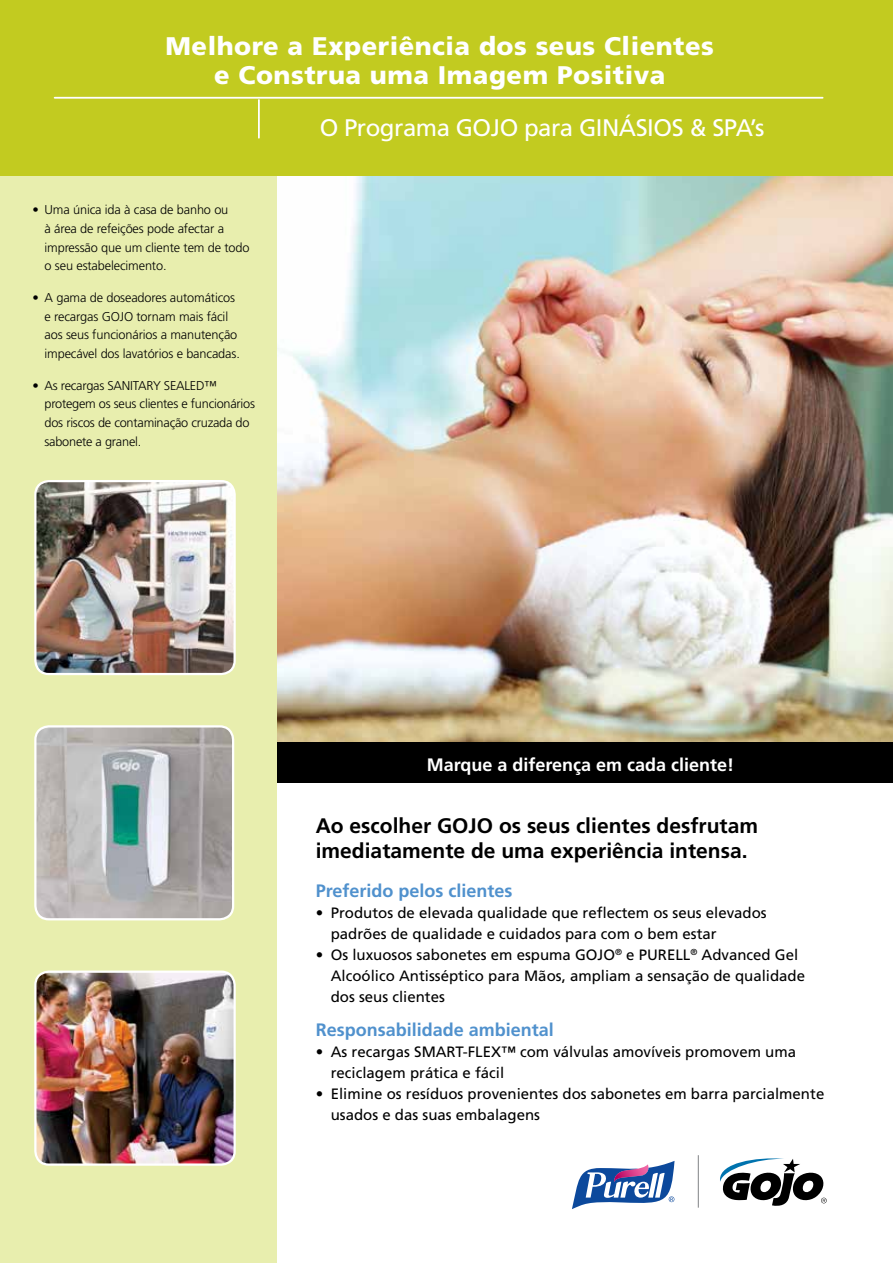
<style>
.page{position:relative;width:893px;height:1263px;background:#fff}
.page>*{position:absolute;margin:0;border:0;box-sizing:border-box;transform-origin:0 0}
.t1{font:900 25.5px/28.5px "Frutiger";letter-spacing:.02em;color:#fff;text-align:center}
.t2{font:24px "Frutiger";letter-spacing:-.02em;color:#fff}
.t3{font:700 21px/25.2px "Frutiger";color:#000}
.t4{font:700 18px "Frutiger";color:#5091cd}
.t5{font:700 18px "Frutiger";color:#fff}
.t6{font:15px/21px "Frutiger";color:#000}
.t7{font:300 12.75px/18.8px "Frutiger";letter-spacing:-.01em;color:#000}
</style>
<div class="page">
<img style="left:277px;top:176px;width:616px;height:566px">
<div style="left:256px;top:742px;width:637px;height:41px;background:#000"></div>
<div style="left:0;top:162px;width:277px;height:1101px;background:#e8eeae"></div>
<div style="left:0;top:0;width:893px;height:176px;background:#c2cb20"></div>
<hr style="left:258px;top:100px;width:2px;height:38px;background:#fff">
<hr style="left:55px;top:97px;width:768px;height:2px;background:#fff">
<img style="left:37px;top:483px;width:196px;height:190px">
<div style="left:34px;top:480px;width:202px;height:195px;border:2px solid #fff;border-radius:14px"></div>
<img style="left:37px;top:973px;width:196px;height:190px">
<div style="left:34px;top:970px;width:202px;height:196px;border:2px solid #fff;border-radius:14px"></div>
<img style="left:36px;top:728px;width:197px;height:191px">
<div style="left:34px;top:725px;width:200px;height:195px;border:2px solid #fff;border-radius:14px"></div>
<hr style="left:698px;top:1155px;width:1px;height:53px;background:#808285">
<svg style="left:720px;top:1158px;width:107px;height:48px"></svg>
<svg style="left:572px;top:1161px;width:102px;height:48px"></svg>
<h1 class="t1" style="left:166px;top:32px;width:550px">Melhore a Experiência dos seus Clientes e Construa uma Imagem Positiva</h1>
<p class="t7" style="left:45px;top:200px;width:207px;text-indent:-12px">• Uma única ida à casa de banho ou<br>à área de refeições pode afectar a impressão que um cliente tem de todo o seu estabelecimento.</p>
<p class="t7" style="left:45px;top:288px;width:197px;text-indent:-12px">• A gama de doseadores automáticos e recargas GOJO tornam mais fácil aos seus funcionários a manutenção impecável dos lavatórios e bancadas.</p>
<p class="t7" style="left:45px;top:376px;width:212px;text-indent:-12px">• As recargas SANITARY SEALED™ protegem os seus clientes e funcionários dos riscos de contaminação cruzada do sabonete a granel.</p>
<h2 class="t2" style="left:320px;top:114px;width:446px">O Programa GOJO para GINÁSIOS &amp; SPA’s</h2>
<p class="t5" style="left:427px;top:754px;width:309px">Marque a diferença em cada cliente!</p>
<h3 class="t3" style="left:316px;top:813px;width:444px">Ao escolher GOJO os seus clientes desfrutam imediatamente de uma experiência intensa.</h3>
<p class="t4" style="left:316px;top:880px;width:198px">Preferido pelos clientes</p>
<p class="t6" style="left:331px;top:902px;width:437px;text-indent:-15px">• Produtos de elevada qualidade que reflectem os seus elevados padrões de qualidade e cuidados para com o bem estar</p>
<p class="t6" style="left:331px;top:944px;width:476px;text-indent:-15px">• Os luxuosos sabonetes em espuma GOJO<sup>®</sup> e PURELL<sup>®</sup> Advanced Gel<br>Alcoólico Antisséptico para Mãos, ampliam a sensação de qualidade dos seus clientes</p>
<p class="t4" style="left:316px;top:1019px;width:240px">Responsabilidade ambiental</p>
<p class="t6" style="left:331px;top:1041px;width:467px;text-indent:-15px">• As recargas SMART-FLEX™ com válvulas amovíveis promovem uma reciclagem prática e fácil</p>
<p class="t6" style="left:331px;top:1083px;width:495px;text-indent:-15px">• Elimine os resíduos provenientes dos sabonetes em barra parcialmente usados e das suas embalagens</p>
</div>
